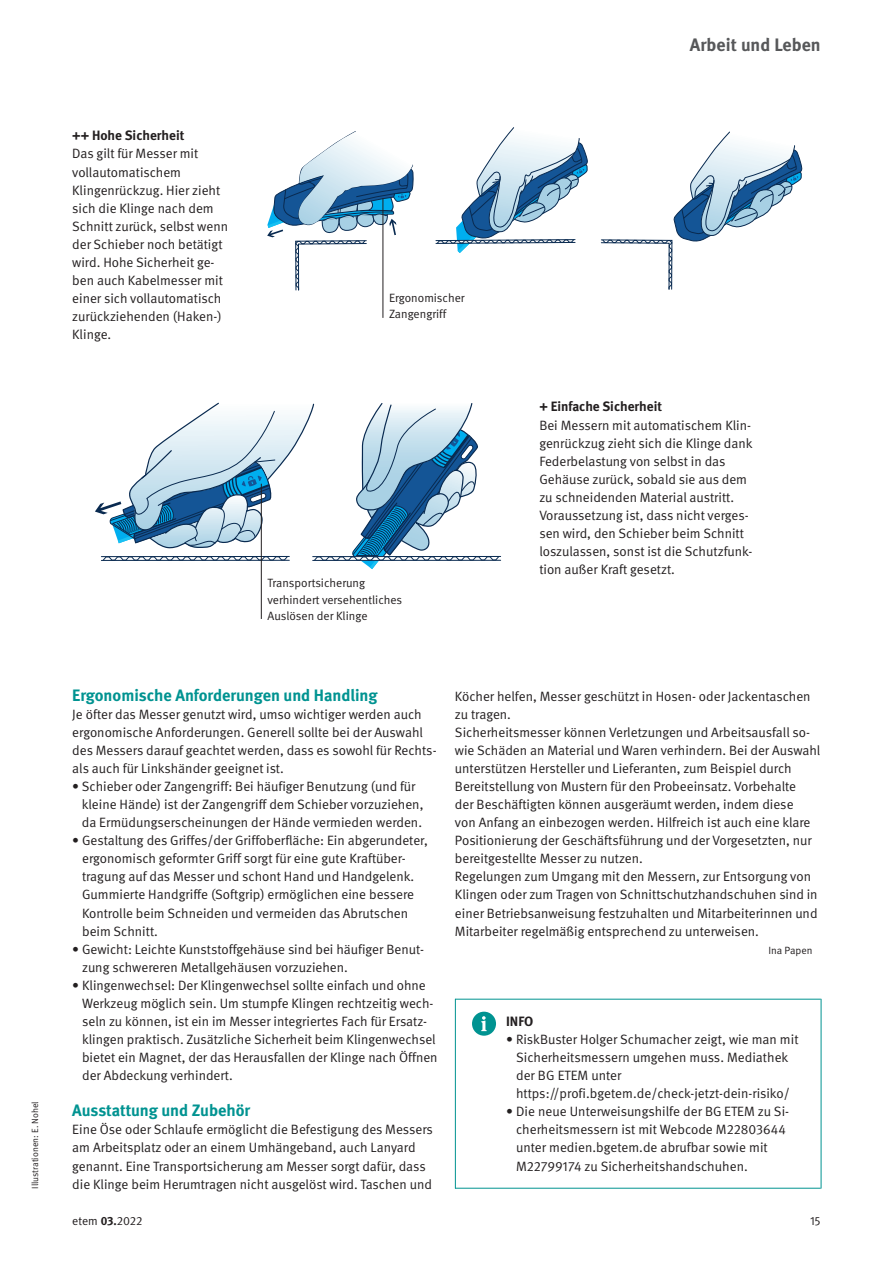
<style>
.page{position:relative;width:893px;height:1263px;background:#fff}
.page>*{position:absolute;margin:0;border:0;box-sizing:border-box;transform-origin:0 0}
.t1{font:700 18px "DGUV Meta";color:#57585a}
.t2{font:700 16.5px "DGUV Meta";color:#009391}
.t3{font:13.5px/18.1px "DGUV Meta";color:#231f20}
.t4{font:700 13.5px "DGUV Meta";color:#231f20}
.t5{font:12px/16.5px "DGUV Meta";color:#231f20}
.t6{font:10.5px "DGUV Meta";color:#231f20}
.t7{font:9px "DGUV Meta";color:#231f20}
.s1{font-weight:700}
</style>
<div class="page">
<svg style="left:601px;top:131px;width:202px;height:159px"></svg>
<svg style="left:436px;top:127px;width:152px;height:126px"></svg>
<hr style="left:383px;top:198px;width:1px;height:120px;background:#231f20">
<svg style="left:267px;top:131px;width:147px;height:159px"></svg>
<hr style="left:313px;top:556px;width:188px;height:1px;background:#092a50">
<hr style="left:313px;top:560px;width:188px;height:1px;background:#092a50">
<svg style="left:95px;top:402px;width:404px;height:167px"></svg>
<hr style="left:261px;top:484px;width:1px;height:135px;background:#231f20">
<hr style="left:455px;top:999px;width:366px;height:1px;background:#009391">
<hr style="left:455px;top:1188px;width:366px;height:1px;background:#009391">
<hr style="left:821px;top:999px;width:1px;height:189px;background:#009391">
<hr style="left:455px;top:999px;width:1px;height:189px;background:#009391">
<div style="left:472px;top:1012px;width:24px;height:24px;background:#009391;border-radius:50%"></div>
<svg style="left:481px;top:1016px;width:6px;height:15px"></svg>
<p class="t7" style="left:30px;top:1188px;width:89px;rotate:-90deg">Illustrationen: E. Nohel</p>
<h5 class="t4" style="left:72px;top:128px;width:114px">++ Hohe Sicherheit</h5>
<p class="t3" style="left:72px;top:145px;width:157px">Das gilt für Messer mit vollautomatischem<br>Klingenrückzug. Hier zieht sich die Klinge nach dem<br>Schnitt zurück, selbst wenn der Schieber noch betätigt wird. Hohe Sicherheit ge&shy;ben auch Kabelmesser mit einer sich vollautomatisch zurückziehenden (Haken-)<br>Klinge.</p>
<p class="t5" style="left:389px;top:290px;width:77px">Ergonomischer<br>Zangengriff</p>
<p class="t5" style="left:267px;top:575px;width:136px">Transportsicherung verhindert versehentliches<br>Auslösen der Klinge</p>
<h1 class="t1" style="left:690px;top:34px;width:132px">Arbeit und Leben</h1>
<h5 class="t4" style="left:539px;top:399px;width:124px">+ Einfache Sicherheit</h5>
<p class="t3" style="left:539px;top:416px;width:215px">Bei Messern mit automatischem Klin&shy;genrückzug zieht sich die Klinge dank Federbelastung von selbst in das Gehäuse zurück, sobald sie aus dem zu schneidenden Material austritt.<br>Voraussetzung ist, dass nicht verges&shy;sen wird, den Schieber beim Schnitt loszulassen, sonst ist die Schutzfunk&shy;tion außer Kraft gesetzt.</p>
<h4 class="t2" style="left:72px;top:685px;width:307px">Ergonomische Anforderungen und Handling</h4>
<p class="t3" style="left:72px;top:705px;width:366px">Je öfter das Messer genutzt wird, umso wichtiger werden auch ergonomische Anforderungen. Generell sollte bei der Auswahl des Messers darauf geachtet werden, dass es sowohl für Rechts&shy;als auch für Linkshänder geeignet ist.</p>
<p class="t3" style="left:82px;top:777px;width:343px;text-indent:-10px">• Schieber oder Zangengriff: Bei häufiger Benutzung (und für kleine Hände) ist der Zangengriff dem Schieber vorzuziehen, da Ermüdungserscheinungen der Hände vermieden werden.</p>
<p class="t3" style="left:82px;top:832px;width:347px;text-indent:-10px">• Gestaltung des Griffes/der Griffoberfläche: Ein abgerundeter, ergonomisch geformter Griff sorgt für eine gute Kraftüber&shy;tragung auf das Messer und schont Hand und Handgelenk.<br>Gummierte Handgriffe (Softgrip) ermöglichen eine bessere Kontrolle beim Schneiden und vermeiden das Abrutschen beim Schnitt.</p>
<p class="t3" style="left:82px;top:940px;width:343px;text-indent:-10px">• Gewicht: Leichte Kunststoffgehäuse sind bei häufiger Benut&shy;zung schwereren Metallgehäusen vorzuziehen.</p>
<p class="t3" style="left:82px;top:976px;width:357px;text-indent:-10px">• Klingenwechsel: Der Klingenwechsel sollte einfach und ohne Werkzeug möglich sein. Um stumpfe Klingen rechtzeitig wech&shy;seln zu können, ist ein im Messer integriertes Fach für Ersatz&shy;klingen praktisch. Zusätzliche Sicherheit beim Klingenwechsel bietet ein Magnet, der das Herausfallen der Klinge nach Öffnen der Abdeckung verhindert.</p>
<h4 class="t2" style="left:72px;top:1101px;width:180px">Ausstattung und Zubehör</h4>
<p class="t3" style="left:72px;top:1121px;width:362px">Eine Öse oder Schlaufe ermöglicht die Befestigung des Messers am Arbeitsplatz oder an einem Umhängeband, auch Lanyard genannt. Eine Transportsicherung am Messer sorgt dafür, dass die Klinge beim Herumtragen nicht ausgelöst wird. Taschen und</p>
<p class="t5" style="left:72px;top:1212px;width:72px">etem <span class="s1">03.</span>2022</p>
<p class="t3" style="left:455px;top:687px;width:357px">Köcher helfen, Messer geschützt in Hosen- oder Jackentaschen zu tragen.</p>
<p class="t3" style="left:455px;top:723px;width:367px">Sicherheitsmesser können Verletzungen und Arbeitsausfall so&shy;wie Schäden an Material und Waren verhindern. Bei der Auswahl unterstützen Hersteller und Lieferanten, zum Beispiel durch Bereitstellung von Mustern für den Probeeinsatz. Vorbehalte<br>der Beschäftigten können ausgeräumt werden, indem diese<br>von Anfang an einbezogen werden. Hilfreich ist auch eine klare Positionierung der Geschäftsführung und der Vorgesetzten, nur bereitgestellte Messer zu nutzen.</p>
<p class="t3" style="left:455px;top:868px;width:364px">Regelungen zum Umgang mit den Messern, zur Entsorgung von Klingen oder zum Tragen von Schnittschutzhandschuhen sind in einer Betriebsanweisung festzuhalten und Mitarbeiterinnen und Mitarbeiter regelmäßig entsprechend zu unterweisen.</p>
<p class="t6" style="left:768px;top:944px;width:46px">Ina Papen</p>
<h4 class="t4" style="left:506px;top:1013px;width:29px">INFO</h4>
<p class="t3" style="left:516px;top:1030px;width:284px;text-indent:-10px">• RiskBuster Holger Schumacher zeigt, wie man mit Sicherheitsmessern umgehen muss. Mediathek der BG ETEM unter https://profi.bgetem.de/check-jetzt-dein-risiko/</p>
<p class="t3" style="left:516px;top:1103px;width:275px;text-indent:-10px">• Die neue Unterweisungshilfe der BG ETEM zu Si&shy;cherheitsmessern ist mit Webcode M22803644 unter medien.bgetem.de abrufbar sowie mit M22799174 zu Sicherheitshandschuhen.</p>
<p class="t5" style="left:810px;top:1212px;width:12px">15</p>
</div>
